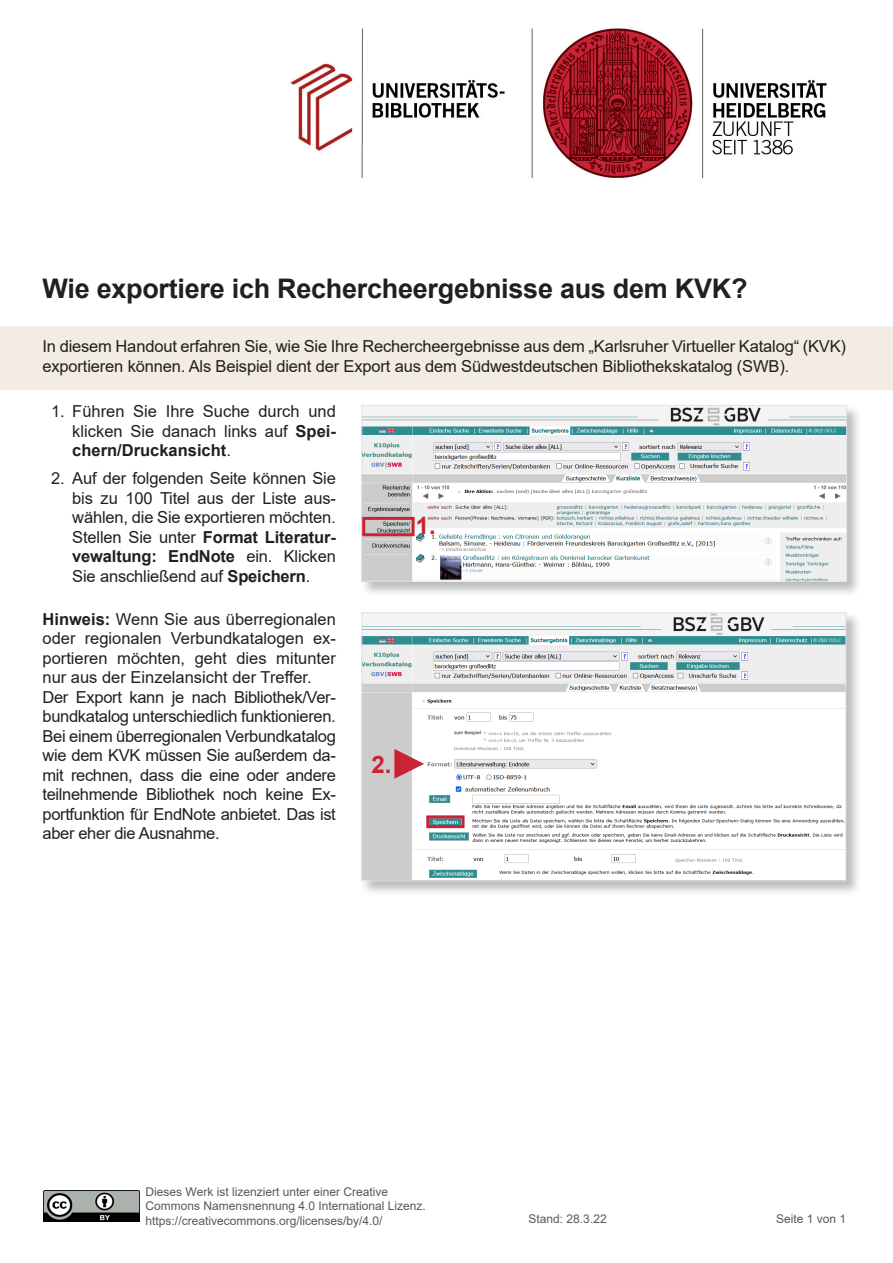
<style>
.page{position:relative;width:893px;height:1263px;background:#fff}
.page>*{position:absolute;margin:0;border:0;box-sizing:border-box;transform-origin:0 0}
.Handout_UB_Überschri{font:700 27px "Arial";letter-spacing:-.01em;color:#231f20}
.Handout_UB_Fußzeile{font:700 24px "Arial";color:#c82434}
.Handout_UB_Fließtext{font:16.5px/19.5px "Arial";letter-spacing:-.01em;color:#231f20;text-align:justify}
.Handout_UB_Fußzeile-2{font:12px/14.4px "Arial";color:#57585a}
.s1{font-weight:700}
</style>
<div class="page">
<div style="left:0;top:326px;width:893px;height:64px;background:#f2ece3"></div>
<img style="left:290px;top:28px;width:537px;height:151px">
<div style="left:360px;top:404px;width:502px;height:193px;background:#231f20;opacity:.3"></div>
<img style="left:363px;top:407px;width:482px;height:172px">
<div style="left:361px;top:405px;width:486px;height:176px;border:1px solid #e2e3e3"></div>
<img style="left:44px;top:1190px;width:96px;height:31px">
<div style="left:360px;top:611px;width:502px;height:285px;background:#231f20;opacity:.3"></div>
<img style="left:363px;top:614px;width:481px;height:265px">
<div style="left:361px;top:612px;width:485px;height:269px;border:1px solid #e2e3e3"></div>
<svg style="left:394px;top:749px;width:30px;height:30px"></svg>
<div style="left:362px;top:517px;width:53px;height:19px;border:3px solid #c82434"></div>
<div style="left:426px;top:815px;width:39px;height:13px;border:3px solid #c82434"></div>
<p class="Handout_UB_Überschri" style="left:43px;top:269px;width:706px">Wie exportiere ich Rechercheergebnisse aus dem KVK?</p>
<p class="Handout_UB_Fließtext" style="left:43px;top:337px;width:805px">In diesem Handout erfahren Sie, wie Sie Ihre Rechercheergebnisse aus dem „Karlsruher Virtueller Katalog“ (KVK) exportieren können. Als Beispiel dient der Export aus dem Südwestdeutschen Bibliothekskatalog (SWB).</p>
<p class="Handout_UB_Fließtext" style="left:72px;top:401px;width:265px;text-indent:-21px">1. Führen Sie Ihre Suche durch und klicken Sie danach links auf <span class="s1">Spei&shy;chern/Druckansicht</span>.</p>
<p class="Handout_UB_Fließtext" style="left:72px;top:468px;width:265px;text-indent:-21px">2. Auf der folgenden Seite können Sie bis zu 100 Titel aus der Liste aus&shy;wählen, die Sie exportieren möchten.<br>Stellen Sie unter <span class="s1">Format Literatur&shy;vewaltung: EndNote</span> ein. Klicken Sie anschließend auf <span class="s1">Speichern</span>.</p>
<p class="Handout_UB_Fließtext" style="left:43px;top:609px;width:295px"><span class="s1">Hinweis:</span> Wenn Sie aus überregionalen oder regionalen Verbundkatalogen ex&shy;portieren möchten, geht dies mitunter nur aus der Einzelansicht der Treffer.</p>
<p class="Handout_UB_Fließtext" style="left:43px;top:687px;width:295px">Der Export kann je nach Bibliothek/Ver&shy;bundkatalog unterschiedlich funktionieren.<br>Bei einem überregionalen Verbundkatalog wie dem KVK müssen Sie außerdem da&shy;mit rechnen, dass die eine oder andere teilnehmende Bibliothek noch keine Ex&shy;portfunktion für EndNote anbietet. Das ist aber eher die Ausnahme.</p>
<p class="Handout_UB_Fußzeile" style="left:416px;top:508px;width:22px">1.</p>
<p class="Handout_UB_Fußzeile" style="left:371px;top:747px;width:22px">2.</p>
<p class="Handout_UB_Fußzeile-2" style="left:146px;top:1184px;width:282px">Dieses Werk ist lizenziert unter einer Creative<br>Commons Namensnennung 4.0 International Lizenz. https://creativecommons.org/licenses/by/4.0/</p>
<p class="Handout_UB_Fußzeile-2" style="left:529px;top:1211px;width:80px">Stand: 28.3.22</p>
<p class="Handout_UB_Fußzeile-2" style="left:776px;top:1211px;width:72px">Seite 1 von 1</p>
</div>
